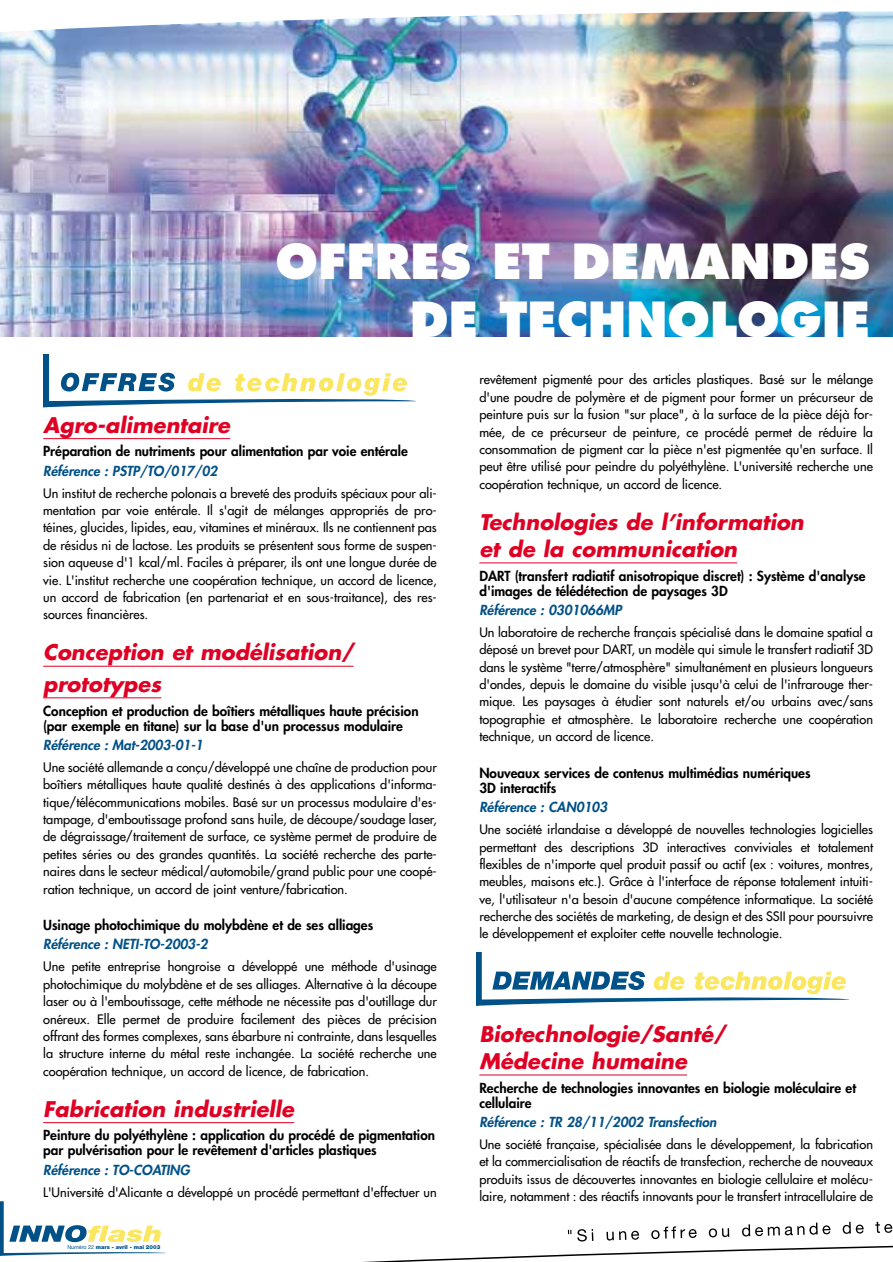
<style>
.page{position:relative;width:893px;height:1262px;background:#fff}
.page>*{position:absolute;margin:0;border:0;box-sizing:border-box;transform-origin:0 0}
.t1{font:800 47.1px/58.2px "Futura";color:#fff;text-align:right}
.t2{font:italic 700 21px/27.3px "Futura";color:#df0024}
.t3{font:800 13.5px/15px "Futura";color:#000}
.t4{font:italic 800 13.5px "Futura";color:#005187}
.t5{font:12.75px/17.4px "Futura";color:#000;text-align:justify}
.t6{font:900 5.4px "Helvetica Neue";color:#005187}
.s1{font-weight:400}
</style>
<div class="page">
<hr style="left:43px;top:438px;width:187px;height:1px;background:#df0024">
<hr style="left:43px;top:666px;width:310px;height:1px;background:#df0024">
<hr style="left:43px;top:697px;width:118px;height:1px;background:#df0024">
<hr style="left:43px;top:1122px;width:251px;height:1px;background:#df0024">
<hr style="left:479px;top:562px;width:258px;height:1px;background:#df0024">
<hr style="left:479px;top:1074px;width:208px;height:1px;background:#df0024">
<img style="left:0;top:11px;width:892px;height:326px">
<svg style="left:44px;top:354px;width:372px;height:54px"></svg>
<svg style="left:0;top:1201px;width:892px;height:60px"></svg>
<svg style="left:476px;top:952px;width:373px;height:54px"></svg>
<h1 class="t1" style="left:275px;top:236px;width:596px">OFFRES ET DEMANDES<br>DE TECHNOLOGIE</h1>
<h2 class="t2" style="left:43px;top:413px;width:188px">Agro-alimentaire</h2>
<p class="t3" style="left:43px;top:445px;width:366px">Préparation de nutriments pour alimentation par voie entérale</p>
<p class="t4" style="left:43px;top:464px;width:175px">Référence : PSTP/TO/017/02</p>
<p class="t5" style="left:43px;top:485px;width:395px">Un institut de recherche polonais a breveté des produits spéciaux pour ali&shy;mentation par voie entérale. Il s'agit de mélanges appropriés de pro&shy;téines, glucides, lipides, eau, vitamines et minéraux. Ils ne contiennent pas de résidus ni de lactose. Les produits se présentent sous forme de suspen&shy;sion aqueuse d'1 kcal/ml. Faciles à préparer, ils ont une longue durée de vie. L'institut recherche une coopération technique, un accord de licence, un accord de fabrication (en partenariat et en sous-traitance), des res&shy;sources financières.</p>
<h2 class="t2" style="left:43px;top:638px;width:312px;line-height:31.7px">Conception et modélisation/ prototypes</h2>
<p class="t3" style="left:43px;top:704px;width:377px">Conception et production de boîtiers métalliques haute précision (par exemple en titane) sur la base d'un processus modulaire</p>
<p class="t4" style="left:43px;top:738px;width:161px">Référence : Mat-2003-01-1</p>
<p class="t5" style="left:43px;top:759px;width:395px">Une société allemande a conçu/développé une chaîne de production pour boîtiers métalliques haute qualité destinés à des applications d'informa&shy;tique/télécommunications mobiles. Basé sur un processus modulaire d'es&shy;tampage, d'emboutissage profond sans huile, de découpe/soudage laser, de dégraissage/traitement de surface, ce système permet de produire de petites séries ou des grandes quantités. La société recherche des parte&shy;naires dans le secteur médical/automobile/grand public pour une coopé&shy;ration technique, un accord de joint venture/fabrication.</p>
<p class="t3" style="left:43px;top:918px;width:331px">Usinage photochimique du molybdène et de ses alliages</p>
<p class="t4" style="left:43px;top:938px;width:166px">Référence : NETI-TO-2003-2</p>
<p class="t5" style="left:43px;top:959px;width:395px">Une petite entreprise hongroise a développé une méthode d'usinage photochimique du molybdène et de ses alliages. Alternative à la découpe laser ou à l'emboutissage, cette méthode ne nécessite pas d'outillage dur onéreux. Elle permet de produire facilement des pièces de précision offrant des formes complexes, sans ébarbure ni contrainte, dans lesquelles la structure interne du métal reste inchangée. La société recherche une coopération technique, un accord de licence, de fabrication.</p>
<h2 class="t2" style="left:43px;top:1096px;width:252px">Fabrication industrielle</h2>
<p class="t3" style="left:43px;top:1128px;width:393px">Peinture du polyéthylène : application du procédé de pigmentation par pulvérisation pour le revêtement d'articles plastiques</p>
<p class="t4" style="left:43px;top:1163px;width:148px">Référence : TO-COATING</p>
<p class="t5" style="left:43px;top:1184px;width:395px">L'Université d'Alicante a développé un procédé permettant d'effectuer un</p>
<p class="t6" style="left:67px;top:1245px;width:94px"><span class="s1">Numéro 22</span> mars - avril - mai 2003</p>
<p class="t5" style="left:479px;top:372px;width:395px">revêtement pigmenté pour des articles plastiques. Basé sur le mélange d'une poudre de polymère et de pigment pour former un précurseur de peinture puis sur la fusion "sur place", à la surface de la pièce déjà for&shy;mée, de ce précurseur de peinture, ce procédé permet de réduire la consommation de pigment car la pièce n'est pigmentée qu'en surface. Il peut être utilisé pour peindre du polyéthylène. L'université recherche une coopération technique, un accord de licence.</p>
<h2 class="t2" style="left:479px;top:510px;width:326px">Technologies de l’information et de la communication</h2>
<p class="t3" style="left:479px;top:569px;width:388px">DART (transfert radiatif anisotropique discret) : Système d'analyse d'images de télédétection de paysages 3D</p>
<p class="t4" style="left:479px;top:603px;width:144px">Référence : 0301066MP</p>
<p class="t5" style="left:479px;top:624px;width:395px">Un laboratoire de recherche français spécialisé dans le domaine spatial a déposé un brevet pour DART, un modèle qui simule le transfert radiatif 3D dans le système "terre/atmosphère" simultanément en plusieurs longueurs d'ondes, depuis le domaine du visible jusqu'à celui de l'infrarouge ther&shy;mique. Les paysages à étudier sont naturels et/ou urbains avec/sans topographie et atmosphère. Le laboratoire recherche une coopération technique, un accord de licence.</p>
<p class="t3" style="left:479px;top:766px;width:332px">Nouveaux services de contenus multimédias numériques<br>3D interactifs</p>
<p class="t4" style="left:479px;top:801px;width:129px">Référence : CAN0103</p>
<p class="t5" style="left:479px;top:821px;width:395px">Une société irlandaise a développé de nouvelles technologies logicielles permettant des descriptions 3D interactives conviviales et totalement flexibles de n'importe quel produit passif ou actif (ex : voitures, montres, meubles, maisons etc.). Grâce à l'interface de réponse totalement intuiti&shy;ve, l'utilisateur n'a besoin d'aucune compétence informatique. La société recherche des sociétés de marketing, de design et des SSII pour poursuivre le développement et exploiter cette nouvelle technologie.</p>
<h2 class="t2" style="left:479px;top:1021px;width:248px">Biotechnologie/Santé/<br>Médecine humaine</h2>
<p class="t3" style="left:479px;top:1081px;width:378px">Recherche de technologies innovantes en biologie moléculaire et cellulaire</p>
<p class="t4" style="left:479px;top:1115px;width:238px">Référence : TR 28/11/2002 Transfection</p>
<p class="t5" style="left:479px;top:1136px;width:395px">Une société française, spécialisée dans le développement, la fabrication et la commercialisation de réactifs de transfection, recherche de nouveaux produits issus de découvertes innovantes en biologie cellulaire et molécu&shy;laire, notamment : des réactifs innovants pour le transfert intracellulaire de</p>
</div>
